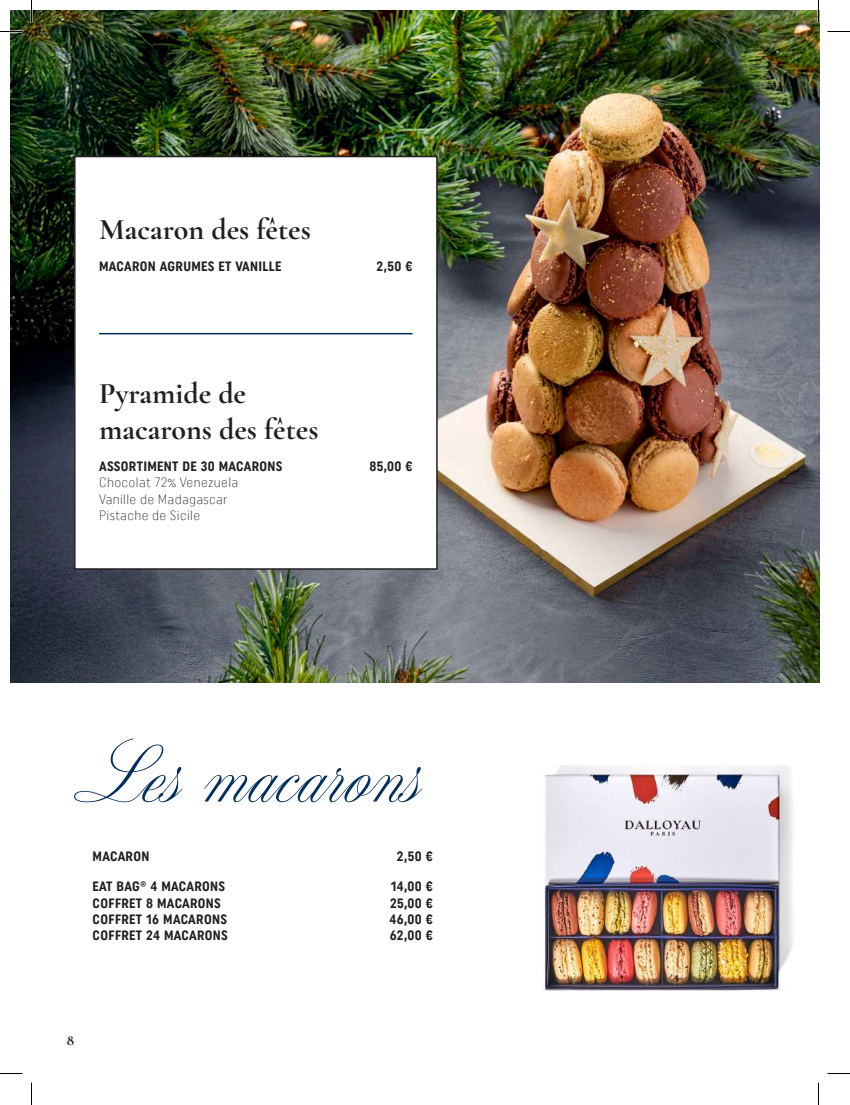
<style>
.page{position:relative;width:850px;height:1105px;background:#fff}
.page>*{position:absolute;margin:0;border:0;box-sizing:border-box;transform-origin:0 0}
.t1{font:75px "Altesse Std Regular 24 pt";color:#002f5e}
.t2{font:700 30px/36px "Cormorant Garamond";color:#231f20}
.t3{font:700 15px "Cormorant Garamond";color:#231f20}
.t4{font:13.5px "Uniform Condensed 4";letter-spacing:.025em;color:#231f20}
.t5{font:300 13.5px/16.2px "Uniform Condensed";letter-spacing:.025em;color:#231f20}
</style>
<div class="page">
<img style="left:10px;top:10px;width:809px;height:672px">
<img style="left:544px;top:765px;width:249px;height:225px">
<div style="left:75px;top:156px;width:362px;height:413px;background:#fff"></div>
<div style="left:74px;top:156px;width:363px;height:414px;border:2px solid #231f20"></div>
<hr style="left:99px;top:333px;width:313px;height:1px;background:#002f5e">
<hr style="left:817px;top:0;width:2px;height:22px;background:#fff">
<svg style="left:0;top:31px;width:22px;height:1px"></svg>
<svg style="left:827px;top:31px;width:23px;height:1px"></svg>
<svg style="left:0;top:1073px;width:22px;height:1px"></svg>
<svg style="left:827px;top:1073px;width:23px;height:1px"></svg>
<svg style="left:31px;top:0;width:1px;height:22px"></svg>
<svg style="left:31px;top:1082px;width:1px;height:23px"></svg>
<svg style="left:818px;top:0;width:1px;height:22px"></svg>
<svg style="left:818px;top:1082px;width:1px;height:23px"></svg>
<h2 class="t2" style="left:99px;top:211px;width:213px">Macaron des fêtes</h2>
<p class="t4" style="left:99px;top:258px;width:184px">MACARON AGRUMES ET VANILLE</p>
<p class="t4" style="left:376px;top:258px;width:37px">2,50 €</p>
<h2 class="t2" style="left:99px;top:375px;width:221px">Pyramide de macarons des fêtes</h2>
<p class="t4" style="left:99px;top:458px;width:185px">ASSORTIMENT DE 30 MACARONS</p>
<p class="t4" style="left:369px;top:458px;width:45px">85,00 €</p>
<p class="t5" style="left:99px;top:474px;width:141px">Chocolat 72% Venezuela<br>Vanille de Madagascar<br>Pistache de Sicile</p>
<h1 class="t1" style="left:74px;top:729px;width:348px">Les macarons</h1>
<p class="t4" style="left:93px;top:848px;width:58px">MACARON</p>
<p class="t4" style="left:397px;top:848px;width:37px">2,50 €</p>
<p class="t4" style="left:93px;top:878px;width:134px">EAT BAG® 4 MACARONS</p>
<p class="t4" style="left:391px;top:878px;width:44px">14,00 €</p>
<p class="t4" style="left:93px;top:895px;width:130px">COFFRET 8 MACARONS</p>
<p class="t4" style="left:390px;top:895px;width:44px">25,00 €</p>
<p class="t4" style="left:93px;top:911px;width:136px">COFFRET 16 MACARONS</p>
<p class="t4" style="left:389px;top:911px;width:45px">46,00 €</p>
<p class="t4" style="left:93px;top:927px;width:137px">COFFRET 24 MACARONS</p>
<p class="t4" style="left:390px;top:927px;width:44px">62,00 €</p>
<p class="t3" style="left:67px;top:1031px;width:9px">8</p>
</div>
